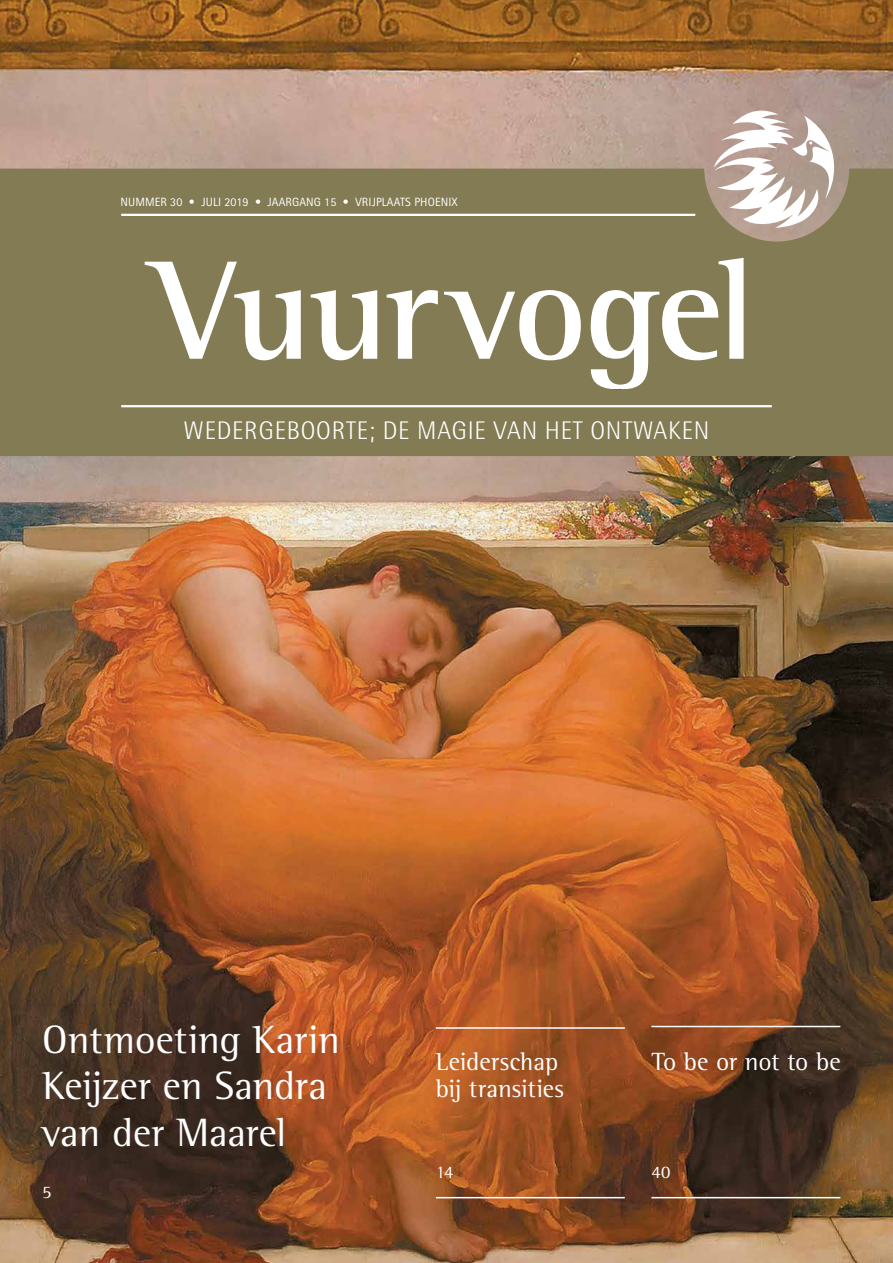
<style>
.page{position:relative;width:893px;height:1263px;background:#fff}
.page>*{position:absolute;margin:0;border:0;box-sizing:border-box;transform-origin:0 0}
.t1{font:40.5px/46.5px "Rotis Semi Serif";letter-spacing:-.005em;color:#fff}
.t2{font:25.5px/27px "Rotis Semi Serif";color:#fff}
.t3{font:300 25.5px "Rotis Semi Sans";letter-spacing:.03em;color:#fff}
.t4{font:18px "Rotis Semi Serif";color:#fff}
.t5{font:12px "Rotis Sans Serif";letter-spacing:.01em;color:#fff}
</style>
<div class="page">
<img style="left:0;top:456px;width:893px;height:807px">
<img style="left:0;top:0;width:893px;height:169px">
<svg style="left:0;top:169px;width:893px;height:287px;background:#8b8560"></svg>
<hr style="left:121px;top:214px;width:574px;height:2px;background:#fff">
<hr style="left:121px;top:405px;width:651px;height:2px;background:#fff">
<svg style="left:714px;top:108px;width:123px;height:120px"></svg>
<hr style="left:651px;top:1026px;width:189px;height:1px;background:#fff">
<hr style="left:436px;top:1197px;width:189px;height:1px;background:#fff">
<hr style="left:651px;top:1197px;width:189px;height:1px;background:#fff">
<hr style="left:436px;top:1027px;width:189px;height:2px;background:#fff">
<p class="t5" style="left:120px;top:195px;width:339px">NUMMER 30 • JULI 2019 • JAARGANG 15 • VRIJPLAATS PHOENIX</p>
<h2 class="t3" style="left:184px;top:416px;width:527px">WEDERGEBOORTE; DE MAGIE VAN HET ONTWAKEN</h2>
<h1 class="t1" style="left:42px;top:1016px;width:299px">Ontmoeting Karin<br>Keijzer en Sandra van der Maarel</h1>
<h3 class="t4" style="left:42px;top:1181px;width:11px">5</h3>
<h2 class="t2" style="left:436px;top:1048px;width:130px">Leiderschap bij transities</h2>
<h3 class="t4" style="left:436px;top:1161px;width:19px">14</h3>
<h2 class="t2" style="left:651px;top:1048px;width:191px">To be or not to be</h2>
<h3 class="t4" style="left:651px;top:1161px;width:21px">40</h3>
</div>
